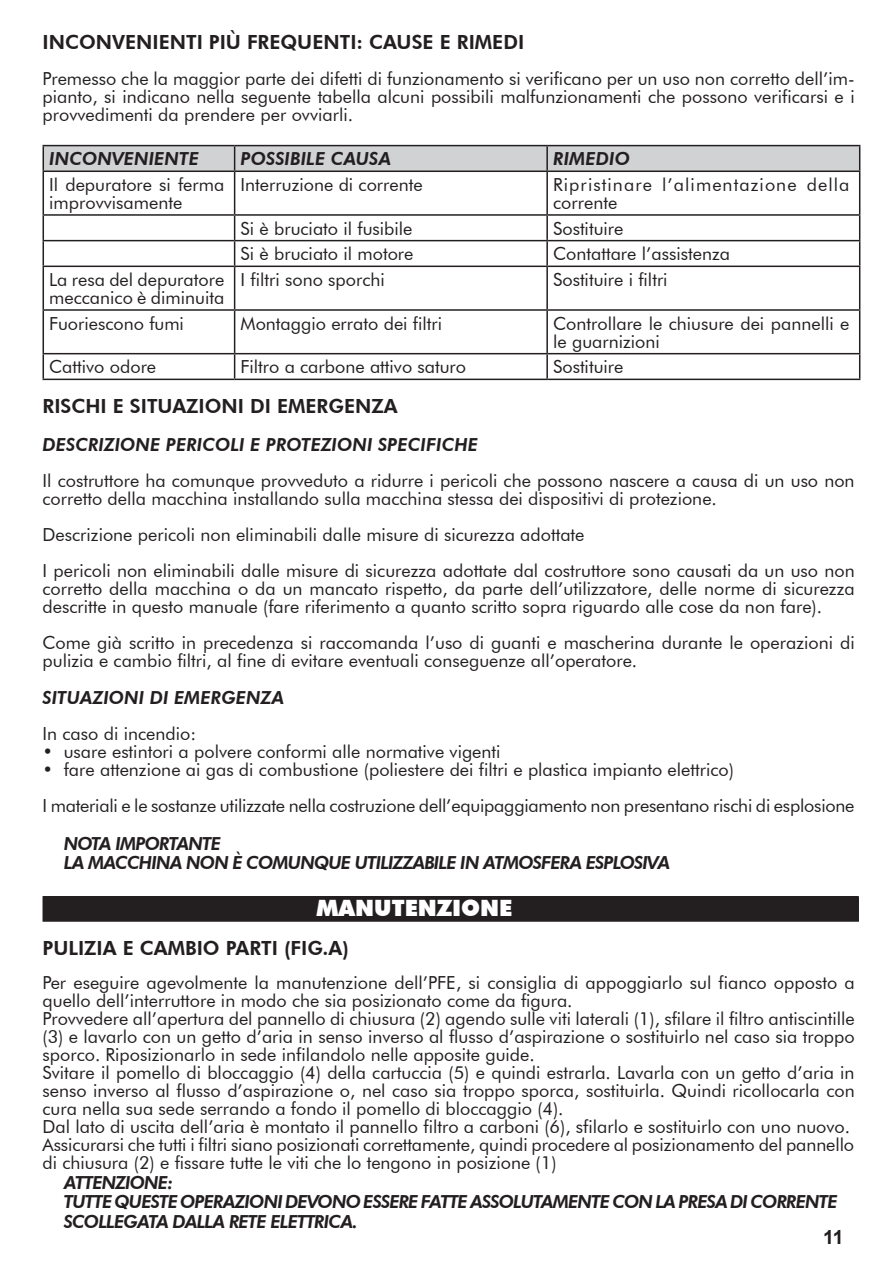
<style>
.page{position:relative;width:893px;height:1263px;background:#fff}
.page>*{position:absolute;margin:0;border:0;box-sizing:border-box;transform-origin:0 0}
.t1{font:900 22.5px "Futura BT";color:#fff}
.t2{font:800 19.5px "Futura BT";color:#231f20}
.t3{font:700 19.5px "Arial";color:#231f20}
.t4{font:18px/18px "Futura BT";color:#231f20}
.t5{font:italic 800 18px/19.5px "Futura BT";letter-spacing:-.05em;color:#231f20}
.t6{font:italic 800 18px "Futura BT";color:#231f20}
.t7{font:18px/18px "Futura BT";letter-spacing:.06em;color:#231f20}
</style>
<div class="page">
<div style="left:43px;top:897px;width:815px;height:24px;background:#231f20"></div>
<div style="left:43px;top:896px;width:816px;height:26px;border:2px solid #231f20"></div>
<hr style="left:43px;top:145px;width:192px;height:1px;background:#231f20">
<hr style="left:235px;top:145px;width:312px;height:1px;background:#231f20">
<hr style="left:547px;top:145px;width:313px;height:1px;background:#231f20">
<svg style="left:43px;top:146px;width:817px;height:25px;background:#cacbcc"></svg>
<hr style="left:43px;top:171px;width:192px;height:1px;background:#231f20">
<hr style="left:43px;top:172px;width:1px;height:42px;background:#231f20">
<hr style="left:235px;top:171px;width:312px;height:1px;background:#231f20">
<hr style="left:234px;top:172px;width:1px;height:42px;background:#231f20">
<hr style="left:547px;top:171px;width:313px;height:1px;background:#231f20">
<hr style="left:546px;top:172px;width:2px;height:42px;background:#231f20">
<hr style="left:859px;top:172px;width:1px;height:42px;background:#231f20">
<hr style="left:43px;top:214px;width:192px;height:2px;background:#231f20">
<hr style="left:235px;top:214px;width:312px;height:2px;background:#231f20">
<hr style="left:547px;top:214px;width:313px;height:2px;background:#231f20">
<hr style="left:546px;top:216px;width:2px;height:24px;background:#231f20">
<hr style="left:43px;top:240px;width:192px;height:1px;background:#231f20">
<svg style="left:43px;top:216px;width:1px;height:50px"></svg>
<hr style="left:235px;top:240px;width:312px;height:1px;background:#231f20">
<svg style="left:234px;top:216px;width:1px;height:50px"></svg>
<hr style="left:547px;top:240px;width:313px;height:1px;background:#231f20">
<hr style="left:546px;top:241px;width:2px;height:25px;background:#231f20">
<svg style="left:859px;top:216px;width:1px;height:50px"></svg>
<hr style="left:43px;top:266px;width:192px;height:1px;background:#231f20">
<hr style="left:43px;top:267px;width:1px;height:42px;background:#231f20">
<hr style="left:235px;top:266px;width:312px;height:1px;background:#231f20">
<hr style="left:234px;top:267px;width:1px;height:42px;background:#231f20">
<hr style="left:547px;top:266px;width:313px;height:1px;background:#231f20">
<hr style="left:546px;top:267px;width:2px;height:42px;background:#231f20">
<hr style="left:859px;top:267px;width:1px;height:42px;background:#231f20">
<hr style="left:43px;top:309px;width:192px;height:2px;background:#231f20">
<hr style="left:43px;top:311px;width:1px;height:42px;background:#231f20">
<hr style="left:235px;top:309px;width:312px;height:2px;background:#231f20">
<hr style="left:234px;top:311px;width:1px;height:42px;background:#231f20">
<hr style="left:547px;top:309px;width:313px;height:2px;background:#231f20">
<hr style="left:546px;top:311px;width:2px;height:42px;background:#231f20">
<hr style="left:859px;top:311px;width:1px;height:42px;background:#231f20">
<hr style="left:43px;top:353px;width:192px;height:1px;background:#231f20">
<svg style="left:43px;top:354px;width:1px;height:25px"></svg>
<hr style="left:235px;top:353px;width:312px;height:1px;background:#231f20">
<svg style="left:234px;top:354px;width:1px;height:25px"></svg>
<hr style="left:547px;top:353px;width:313px;height:1px;background:#231f20">
<hr style="left:546px;top:354px;width:2px;height:25px;background:#231f20">
<svg style="left:859px;top:354px;width:1px;height:25px"></svg>
<hr style="left:43px;top:379px;width:192px;height:1px;background:#231f20">
<hr style="left:235px;top:379px;width:312px;height:1px;background:#231f20">
<hr style="left:547px;top:379px;width:313px;height:1px;background:#231f20">
<p class="t2" style="left:43px;top:30px;width:483px">INCONVENIENTI PIÙ FREQUENTI: CAUSE E RIMEDI</p>
<p class="t4" style="left:43px;top:69px;width:814px;text-align:justify">Premesso che la maggior parte dei difetti di funzionamento si verificano per un uso non corretto dell’im&shy;pianto, si indicano nella seguente tabella alcuni possibili malfunzionamenti che possono verificarsi e i provvedimenti da prendere per ovviarli.</p>
<p class="t6" style="left:49px;top:148px;width:151px">INCONVENIENTE</p>
<p class="t6" style="left:241px;top:148px;width:152px">POSSIBILE CAUSA</p>
<p class="t6" style="left:553px;top:148px;width:78px">RIMEDIO</p>
<p class="t4" style="left:49px;top:175px;width:177px">Il depuratore si ferma improvvisamente</p>
<p class="t4" style="left:241px;top:175px;width:184px">Interruzione di corrente</p>
<p class="t7" style="left:553px;top:175px;width:298px">Ripristinare l’alimentazione della corrente</p>
<p class="t4" style="left:241px;top:219px;width:173px">Si è bruciato il fusibile</p>
<p class="t4" style="left:553px;top:219px;width:72px">Sostituire</p>
<p class="t4" style="left:241px;top:245px;width:174px">Si è bruciato il motore</p>
<p class="t4" style="left:553px;top:245px;width:178px">Contattare l’assistenza</p>
<p class="t4" style="left:49px;top:270px;width:177px">La resa del depuratore meccanico è diminuita</p>
<p class="t4" style="left:241px;top:270px;width:146px">I filtri sono sporchi</p>
<p class="t4" style="left:553px;top:270px;width:116px">Sostituire i filtri</p>
<p class="t4" style="left:49px;top:314px;width:136px">Fuoriescono fumi</p>
<p class="t4" style="left:241px;top:314px;width:203px">Montaggio errato dei filtri</p>
<p class="t4" style="left:553px;top:314px;width:298px">Controllare le chiusure dei pannelli e le guarnizioni</p>
<p class="t4" style="left:49px;top:358px;width:108px">Cattivo odore</p>
<p class="t4" style="left:241px;top:358px;width:227px">Filtro a carbone attivo saturo</p>
<p class="t4" style="left:553px;top:358px;width:72px">Sostituire</p>
<p class="t2" style="left:43px;top:394px;width:357px">RISCHI E SITUAZIONI DI EMERGENZA</p>
<p class="t6" style="left:43px;top:433px;width:437px">DESCRIZIONE PERICOLI E PROTEZIONI SPECIFICHE</p>
<p class="t4" style="left:43px;top:471px;width:814px">Il costruttore ha comunque provveduto a ridurre i pericoli che possono nascere a causa di un uso non corretto della macchina installando sulla macchina stessa dei dispositivi di protezione.</p>
<p class="t4" style="left:43px;top:516px;width:814px;line-height:36px">Descrizione pericoli non eliminabili dalle misure di sicurezza adottate<br>I pericoli non eliminabili dalle misure di sicurezza adottate dal costruttore sono causati da un uso non</p>
<p class="t4" style="left:43px;top:579px;width:814px">corretto della macchina o da un mancato rispetto, da parte dell’utilizzatore, delle norme di sicurezza descritte in questo manuale (fare riferimento a quanto scritto sopra riguardo alle cose da non fare).</p>
<p class="t4" style="left:43px;top:633px;width:814px">Come già scritto in precedenza si raccomanda l’uso di guanti e mascherina durante le operazioni di pulizia e cambio filtri, al fine di evitare eventuali conseguenze all’operatore.</p>
<p class="t6" style="left:43px;top:687px;width:243px">SITUAZIONI DI EMERGENZA</p>
<p class="t4" style="left:43px;top:725px;width:155px">In caso di incendio:</p>
<p class="t4" style="left:43px;top:743px;width:460px">• usare estintori a polvere conformi alle normative vigenti</p>
<p class="t4" style="left:43px;top:752px;width:813px;line-height:36px">• fare attenzione ai gas di combustione (poliestere dei filtri e plastica impianto elettrico)<br>I materiali e le sostanze utilizzate nella costruzione dell’equipaggiamento non presentano rischi di esplosione</p>
<p class="t5" style="left:64px;top:833px;width:608px">NOTA IMPORTANTE<br>LA MACCHINA NON È COMUNQUE UTILIZZABILE IN ATMOSFERA ESPLOSIVA</p>
<p class="t1" style="left:317px;top:894px;width:197px">MANUTENZIONE</p>
<p class="t2" style="left:43px;top:936px;width:308px">PULIZIA E CAMBIO PARTI (FIG.A)</p>
<p class="t4" style="left:43px;top:974px;width:814px">Per eseguire agevolmente la manutenzione dell’PFE, si consiglia di appoggiarlo sul fianco opposto a quello dell’interruttore in modo che sia posizionato come da figura.<br>Provvedere all’apertura del pannello di chiusura (2) agendo sulle viti laterali (1), sfilare il filtro antiscintille (3) e lavarlo con un getto d’aria in senso inverso al flusso d’aspirazione o sostituirlo nel caso sia troppo sporco. Riposizionarlo in sede infilandolo nelle apposite guide.<br>Svitare il pomello di bloccaggio (4) della cartuccia (5) e quindi estrarla. Lavarla con un getto d’aria in senso inverso al flusso d’aspirazione o, nel caso sia troppo sporca, sostituirla. Quindi ricollocarla con cura nella sua sede serrando a fondo il pomello di bloccaggio (4).<br>Dal lato di uscita dell’aria è montato il pannello filtro a carboni (6), sfilarlo e sostituirlo con uno nuovo.<br>Assicurarsi che tutti i filtri siano posizionati correttamente, quindi procedere al posizionamento del pannello di chiusura (2) e fissare tutte le viti che lo tengono in posizione (1)</p>
<p class="t5" style="left:64px;top:1172px;width:775px">ATTENZIONE:<br>TUTTE QUESTE OPERAZIONI DEVONO ESSERE FATTE ASSOLUTAMENTE CON LA PRESA DI CORRENTE<br>SCOLLEGATA DALLA RETE ELETTRICA.</p>
<p class="t3" style="left:823px;top:1224px;width:22px">11</p>
</div>
